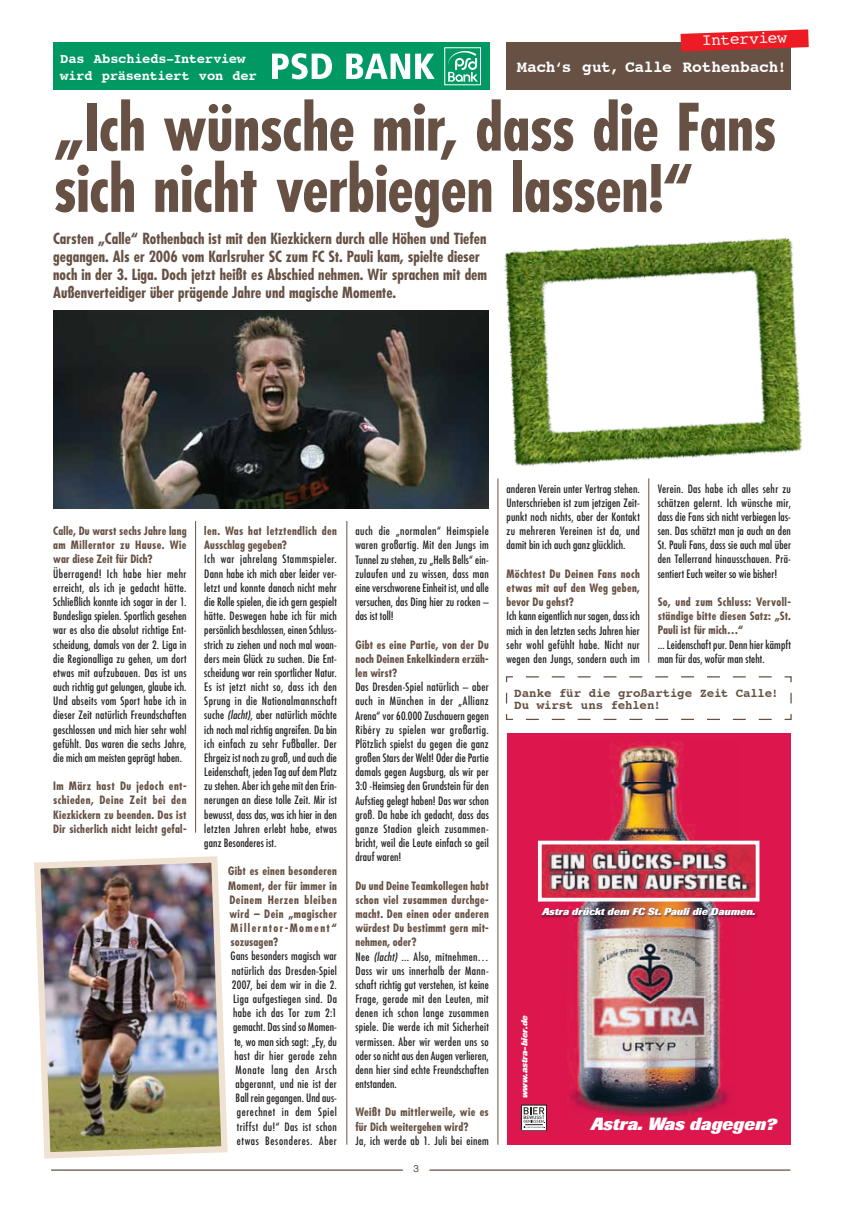
<style>
.page{position:relative;width:862px;height:1212px;background:#fff}
.page>*{position:absolute;margin:0;border:0;box-sizing:border-box;transform-origin:0 0}
.t1{font:700 condensed 63.5px/61.2px "Futura";letter-spacing:-.01em;color:#665144}
.t2{font:italic 800 17.5px "Imago";color:#fff}
.t3{font:700 16.25px "Courier";letter-spacing:-.015em;color:#fff}
.t4{font:16.25px "Courier";color:#fff}
.t5{font:700 condensed 15px/18px "Futura";letter-spacing:.005em;color:#665144}
.t6{font:700 13.75px/16.2px "Courier";letter-spacing:-.02em;color:#fff}
.t7{font:700 12.5px/12.5px "Courier";letter-spacing:-.01em;color:#665144}
.t8{font:condensed 11.25px/14.1px "Futura";letter-spacing:.025em;color:#231f20;text-align:justify}
.t9{font:700 condensed 11.25px/14.1px "Futura";letter-spacing:.02em;color:#665144;text-align:justify}
.t10{font:italic 800 10px "Imago";color:#fff}
.t11{font:10px "Helvetica";color:#665144}
.t12{font:italic 800 8.75px "Imago";color:#fff}
.s1{font-style:italic}
.s2{font-weight:700;color:#665144}
</style>
<div class="page">
<hr style="left:429px;top:1169px;width:360px;height:2px;background:#665144">
<hr style="left:51px;top:1169px;width:351px;height:2px;background:#665144">
<div style="left:53px;top:42px;width:436px;height:48px;background:#009964"></div>
<div style="left:506px;top:43px;width:284px;height:47px;background:#665144"></div>
<hr style="left:195px;top:521px;width:1px;height:311px;background:#665144">
<hr style="left:346px;top:521px;width:1px;height:623px;background:#665144">
<hr style="left:497px;top:478px;width:1px;height:666px;background:#665144">
<hr style="left:648px;top:478px;width:1px;height:185px;background:#665144">
<svg style="left:680px;top:29px;width:128px;height:23px"></svg>
<svg style="left:448px;top:51px;width:29px;height:31px"></svg>
<svg style="left:272px;top:53px;width:162px;height:26px"></svg>
<div style="left:507px;top:733px;width:283px;height:411px;background:#dc174d"></div>
<img style="left:558px;top:840px;width:9px;height:62px">
<img style="left:567px;top:741px;width:126px;height:165px">
<img style="left:693px;top:824px;width:42px;height:291px">
<img style="left:567px;top:918px;width:126px;height:198px">
<img style="left:542px;top:846px;width:212px;height:50px">
<div style="left:537px;top:841px;width:222px;height:60px;border:4px solid #fff"></div>
<img style="left:541px;top:908px;width:217px;height:10px">
<img style="left:558px;top:908px;width:180px;height:10px">
<img style="left:567px;top:906px;width:168px;height:12px">
<div style="left:521px;top:1105px;width:25px;height:25px;border:1px solid #231f20"></div>
<div style="left:522px;top:1106px;width:23px;height:23px;background:#fff"></div>
<svg style="left:523px;top:1107px;width:22px;height:21px"></svg>
<img style="left:53px;top:311px;width:435px;height:198px">
<img style="left:34px;top:856px;width:194px;height:303px">
<img style="left:483px;top:238px;width:320px;height:242px">
<svg style="left:505px;top:676px;width:286px;height:44px"></svg>
<h3 class="t4" style="left:701px;top:28px;width:86px;rotate:-2deg">Interview</h3>
<p class="t6" style="left:60px;top:50px;width:198px">Das Abschieds-Interview wird präsentiert von der</p>
<h3 class="t3" style="left:517px;top:54px;width:271px">Mach‘s gut, Calle Rothenbach!</h3>
<h1 class="t1" style="left:53px;top:96px;width:724px">„Ich wünsche mir, dass die Fans sich nicht verbiegen lassen!“</h1>
<p class="t5" style="left:53px;top:230px;width:435px">Carsten „Calle“ Rothenbach ist mit den Kiezkickern durch alle Höhen und Tiefen gegangen. Als er 2006 vom Karlsruher SC zum FC St. Pauli kam, spielte dieser noch in der 3. Liga. Doch jetzt heißt es Abschied nehmen. Wir sprachen mit dem Außenverteidiger über prägende Jahre und magische Momente.</p>
<p class="t9" style="left:53px;top:524px;width:135px">Calle, Du warst sechs Jahre lang am Millerntor zu Hause. Wie war diese Zeit für Dich?</p>
<p class="t8" style="left:53px;top:566px;width:135px">Überragend! Ich habe hier mehr erreicht, als ich je gedacht hätte.<br>Schließlich konnte ich sogar in der 1.<br>Bundesliga spielen. Sportlich gesehen war es also die absolut richtige Ent&shy;scheidung, damals von der 2. Liga in die Regionalliga zu gehen, um dort etwas mit aufzubauen. Das ist uns auch richtig gut gelungen, glaube ich.<br>Und abseits vom Sport habe ich in dieser Zeit natürlich Freundschaften geschlossen und mich hier sehr wohl gefühlt. Das waren die sechs Jahre, die mich am meisten geprägt haben.</p>
<p class="t9" style="left:53px;top:779px;width:135px">Im März hast Du jedoch ent&shy;schieden, Deine Zeit bei den Kiezkickern zu beenden. Das ist Dir sicherlich nicht leicht gefal-</p>
<p class="t9" style="left:204px;top:524px;width:134px">len. Was hat letztendlich den<br>Ausschlag gegeben?</p>
<p class="t8" style="left:204px;top:552px;width:134px">Ich war jahrelang Stammspieler.<br>Dann habe ich mich aber leider ver&shy;letzt und konnte danach nicht mehr die Rolle spielen, die ich gern gespielt hätte. Deswegen habe ich für mich persönlich beschlossen, einen Schluss&shy;strich zu ziehen und noch mal woan&shy;ders mein Glück zu suchen. Die Ent&shy;scheidung war rein sportlicher Natur.<br>Es ist jetzt nicht so, dass ich den Sprung in die Nationalmannschaft suche <span class="s1">(lacht)</span>, aber natürlich möchte ich noch mal richtig angreifen. Da bin ich einfach zu sehr Fußballer. Der Ehrgeiz ist noch zu groß, und auch die Leidenschaft, jeden Tag auf dem Platz zu stehen. Aber ich gehe mit den Erin&shy;nerungen an diese tolle Zeit. Mir ist bewusst, dass das, was ich hier in den letzten Jahren erlebt habe, etwas ganz Besonderes ist.</p>
<p class="t9" style="left:228px;top:864px;width:110px">Gibt es einen besonderen Moment, der für immer in Deinem Herzen bleiben wird – Dein „magischer Millerntor-Moment“ sozusagen?</p>
<p class="t8" style="left:230px;top:949px;width:108px;text-align:center">Gans besonders magisch war natürlich das Dresden-Spiel<br>2007, bei dem wir in die 2.<br>Liga aufgestiegen sind. Da habe ich das Tor zum 2:1 gemacht. Das sind so Momen&shy;te, wo man sich sagt: „Ey, du hast dir hier gerade zehn<br>Monate lang den Arsch abgerannt, und nie ist der<br>Ball rein gegangen. Und aus&shy;gerechnet in dem Spiel triffst du!“ Das ist schon etwas Besonderes. Aber</p>
<p class="t8" style="left:355px;top:524px;width:135px">auch die „normalen“ Heimspiele waren großartig. Mit den Jungs im Tunnel zu stehen, zu „Hells Bells“ ein&shy;zulaufen und zu wissen, dass man eine verschworene Einheit ist, und alle versuchen, das Ding hier zu rocken – das ist toll!</p>
<p class="t9" style="left:355px;top:637px;width:135px">Gibt es eine Partie, von der Du noch Deinen Enkelkindern erzäh&shy;len wirst?</p>
<p class="t8" style="left:355px;top:680px;width:135px">Das Dresden-Spiel natürlich – aber auch in München in der „Allianz Arena“ vor 60.000 Zuschauern gegen Ribéry zu spielen war großartig.<br>Plötzlich spielst du gegen die ganz großen Stars der Welt! Oder die Partie damals gegen Augsburg, als wir per 3:0 -Heimsieg den Grundstein für den Aufstieg gelegt haben! Das war schon groß. Da habe ich gedacht, dass das ganze Stadion gleich zusammen&shy;bricht, weil die Leute einfach so geil drauf waren!</p>
<p class="t8" style="left:355px;top:878px;width:135px;text-align:left"><span class="s2">Du und Deine Teamkollegen habt schon viel zusammen durchge&shy;macht. Den einen oder anderen würdest Du bestimmt gern mit&shy;nehmen, oder?<br></span>Nee <span class="s1">(lacht)</span> ... Also, mitnehmen…<br>Dass wir uns innerhalb der Mann&shy;schaft richtig gut verstehen, ist keine<br>Frage, gerade mit den Leuten, mit denen ich schon lange zusammen spiele. Die werde ich mit Sicherheit vermissen. Aber wir werden uns so oder so nicht aus den Augen verlieren, denn hier sind echte Freundschaften entstanden.</p>
<p class="t9" style="left:355px;top:1105px;width:135px">Weißt Du mittlerweile, wie es für Dich weitergehen wird?</p>
<p class="t8" style="left:355px;top:1133px;width:135px">Ja, ich werde ab 1. Juli bei einem</p>
<p class="t11" style="left:413px;top:1161px;width:7px">3</p>
<p class="t8" style="left:657px;top:481px;width:135px">Verein. Das habe ich alles sehr zu schätzen gelernt. Ich wünsche mir, dass die Fans sich nicht verbiegen las&shy;sen. Das schätzt man ja auch an den St. Pauli Fans, dass sie auch mal über den Tellerrand hinausschauen. Prä&shy;sentiert Euch weiter so wie bisher!</p>
<p class="t9" style="left:657px;top:595px;width:135px">So, und zum Schluss: Vervoll&shy;ständige bitte diesen Satz: „St.<br>Pauli ist für mich…“</p>
<p class="t8" style="left:657px;top:637px;width:135px">... Leidenschaft pur. Denn hier kämpft man für das, wofür man steht.</p>
<p class="t7" style="left:514px;top:686px;width:266px">Danke für die großartige Zeit Calle!<br>Du wirst uns fehlen!</p>
<p class="t8" style="left:506px;top:481px;width:135px">anderen Verein unter Vertrag stehen.<br>Unterschrieben ist zum jetzigen Zeit&shy;punkt noch nichts, aber der Kontakt zu mehreren Vereinen ist da, und damit bin ich auch ganz glücklich.</p>
<p class="t9" style="left:506px;top:566px;width:135px">Möchtest Du Deinen Fans noch etwas mit auf den Weg geben, bevor Du gehst?</p>
<p class="t8" style="left:506px;top:609px;width:135px">Ich kann eigentlich nur sagen, dass ich mich in den letzten sechs Jahren hier sehr wohl gefühlt habe. Nicht nur wegen den Jungs, sondern auch im</p>
<p class="t10" style="left:542px;top:905px;width:215px">Astra drückt dem FC St. Pauli die Daumen.</p>
<p class="t12" style="left:519px;top:1098px;width:84px;rotate:-90deg">www.astra-bier.de</p>
<h2 class="t2" style="left:590px;top:1114px;width:187px">Astra. Was dagegen?</h2>
</div>
